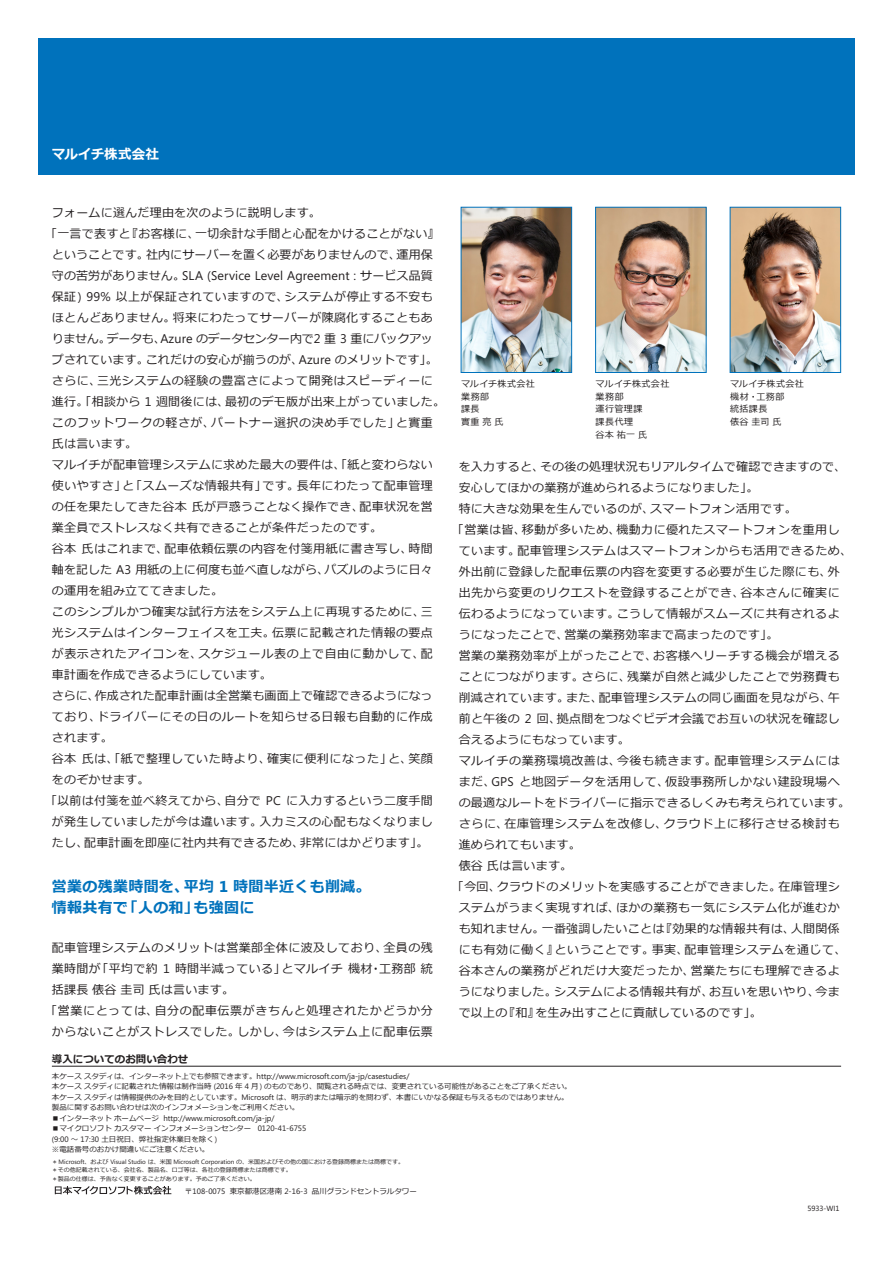
<style>
.page{position:relative;width:893px;height:1263px;background:#fff}
.page>*{position:absolute;margin:0;border:0;box-sizing:border-box;transform-origin:0 0}
._04_小見出し2{font:700 15px "Meiryo";letter-spacing:.02em;color:#0072bc}
._12_社名2-4P{font:700 13.5px "Meiryo";letter-spacing:.01em;color:#fff}
._05_本文{font:12.6px "Segoe";letter-spacing:.01em;color:#231f20}
._05_本文-2{font:12px/21px "Meiryo";letter-spacing:.025em;color:#231f20}
._05_本文-3{font:12px/21px "Meiryo";letter-spacing:.05em;color:#231f20}
._05_本文-4{font:12px/21px "Meiryo";letter-spacing:.055em;color:#231f20}
.t1{font:700 10.5px "Meiryo";color:#231f20}
._10_図版写真キャプション{font:9px "Meiryo";letter-spacing:.055em;color:#231f20}
._10_図版写真キャプション-2{font:9px "Meiryo";letter-spacing:.035em;color:#231f20}
.t2{font:7.8px "Segoe";color:#231f20}
.t3{font:7.5px "Meiryo";color:#231f20}
.t4{font:7.5px "Segoe";color:#231f20}
.t5{font:6.3px "Segoe";color:#231f20}
.t6{font:6px "Meiryo";color:#231f20}
.s1{font-family:"Meiryo";font-size:12px}
.s2{font-family:"Segoe";font-size:12.6px}
.s3{font-family:"Segoe";font-size:15.75px}
.s4{font-family:"Meiryo";font-size:7.5px}
.s5{font-family:"Segoe";font-size:7.8px}
.s6{font-family:"Meiryo";font-size:6px}
</style>
<div class="page">
<svg style="left:55px;top:1186px;width:116px;height:8px"></svg>
<div style="left:38px;top:38px;width:817px;height:136px;background:#0072bc"></div>
<hr style="left:52px;top:1066px;width:789px;height:1px;background:#231f20">
<img style="left:463px;top:209px;width:107px;height:162px">
<div style="left:461px;top:207px;width:111px;height:166px;border:1px solid #0072bc"></div>
<img style="left:597px;top:209px;width:108px;height:162px">
<div style="left:595px;top:207px;width:112px;height:166px;border:1px solid #0072bc"></div>
<img style="left:732px;top:209px;width:107px;height:162px">
<div style="left:730px;top:207px;width:111px;height:166px;border:1px solid #0072bc"></div>
<p class="_12_社名2-4P" style="left:52px;top:145px;width:109px">マルイチ株式会社</p>
<p class="_05_本文-2" style="left:52px;top:203px;width:271px">フォームに選んだ理由を次のように説明します。</p>
<p class="_05_本文-2" style="left:45px;top:224px;width:396px;text-align:center">「一言で表すと『お客様に、一切余計な手間と心配をかけることがない』ということです。社内にサーバーを置く必要がありませんので、運用保</p>
<p class="_05_本文" style="left:52px;top:267px;width:382px"><span class="s1">守の苦労がありません。</span>SLA (Service Level Agreement : <span class="s1">サービス品質</span></p>
<p class="_05_本文-2" style="left:52px;top:287px;width:387px">保証<span class="s2">) 99%</span> 以上が保証されていますので、システムが停止する不安もほとんどありません。将来にわたってサーバーが陳腐化することもありません。データも、<span class="s2">Azure</span> のデータセンター内で<span class="s2">2</span> 重 <span class="s2">3</span> 重にバックアップされています。これだけの安心が揃うのが、<span class="s2">Azure</span> のメリットです」。</p>
<p class="_05_本文-2" style="left:52px;top:371px;width:395px">さらに、三光システムの経験の豊富さによって開発はスピーディーに進行。「相談から <span class="s2">1</span> 週間後には、最初のデモ版が出来上がっていました。このフットワークの軽さが、パートナー選択の決め手でした」と實重氏は言います。</p>
<p class="_05_本文-2" style="left:52px;top:455px;width:383px;text-align:justify">マルイチが配車管理システムに求めた最大の要件は、「紙と変わらない使いやすさ」と「スムーズな情報共有」です。長年にわたって配車管理の任を果たしてきた谷本氏が戸惑うことなく操作でき、配車状況を営業全員でストレスなく共有できることが条件だったのです。</p>
<p class="_05_本文-2" style="left:52px;top:539px;width:382px;text-align:justify">谷本氏はこれまで、配車依頼伝票の内容を付箋用紙に書き写し、時間軸を記した <span class="s2">A3</span> 用紙の上に何度も並べ直しながら、パズルのように日々の運用を組み立ててきました。</p>
<p class="_05_本文-2" style="left:52px;top:602px;width:383px;text-align:justify">このシンプルかつ確実な試行方法をシステム上に再現するために、三光システムはインターフェイスを工夫。伝票に記載された情報の要点が表示されたアイコンを、スケジュール表の上で自由に動かして、配車計画を作成できるようにしています。</p>
<p class="_05_本文-2" style="left:52px;top:686px;width:382px;text-align:justify">さらに、作成された配車計画は全営業も画面上で確認できるようになっており、ドライバーにその日のルートを知らせる日報も自動的に作成されます。</p>
<p class="_05_本文-3" style="left:52px;top:749px;width:382px">谷本氏は、「紙で整理していた時より、確実に便利になった」と、笑顔をのぞかせます。</p>
<p class="_05_本文-2" style="left:45px;top:791px;width:389px;text-align:center">「以前は付箋を並べ終えてから、自分で <span class="s2">PC</span> に入力するという二度手間が発生していましたが今は違います。入力ミスの心配もなくなりましたし、配車計画を即座に社内共有できるため、非常にはかどります」。</p>
<p class="_04_小見出し2" style="left:52px;top:876px;width:320px">営業の残業時間を、平均 <span class="s3">1</span> 時間半近くも削減。</p>
<p class="_04_小見出し2" style="left:52px;top:897px;width:204px">情報共有で「人の和」も強固に</p>
<p class="_05_本文-2" style="left:52px;top:938px;width:382px;text-align:justify">配車管理システムのメリットは営業部全体に波及しており、全員の残業時間が「平均で約 <span class="s2">1</span> 時間半減っている」とマルイチ機材・工務部統括課長俵谷圭司氏は言います。</p>
<p class="_05_本文-3" style="left:45px;top:1001px;width:389px;text-align:center">「営業にとっては、自分の配車伝票がきちんと処理されたかどうか分からないことがストレスでした。しかし、今はシステム上に配車伝票</p>
<p class="_10_図版写真キャプション-2" style="left:461px;top:377px;width:75px">マルイチ株式会社</p>
<p class="_10_図版写真キャプション" style="left:461px;top:390px;width:30px">業務部</p>
<p class="_10_図版写真キャプション" style="left:461px;top:403px;width:20px">課長</p>
<p class="_10_図版写真キャプション" style="left:461px;top:416px;width:44px">實重亮氏</p>
<p class="_10_図版写真キャプション-2" style="left:596px;top:377px;width:75px">マルイチ株式会社</p>
<p class="_10_図版写真キャプション" style="left:596px;top:390px;width:30px">業務部</p>
<p class="_10_図版写真キャプション" style="left:596px;top:403px;width:48px">運行管理課</p>
<p class="_10_図版写真キャプション" style="left:596px;top:416px;width:39px">課長代理</p>
<p class="_10_図版写真キャプション" style="left:596px;top:428px;width:53px">谷本祐一氏</p>
<p class="_10_図版写真キャプション-2" style="left:730px;top:377px;width:75px">マルイチ株式会社</p>
<p class="_10_図版写真キャプション" style="left:730px;top:390px;width:56px">機材・工務部</p>
<p class="_10_図版写真キャプション" style="left:730px;top:403px;width:39px">統括課長</p>
<p class="_10_図版写真キャプション" style="left:730px;top:416px;width:53px">俵谷圭司氏</p>
<p class="_05_本文-2" style="left:459px;top:457px;width:389px">を入力すると、その後の処理状況もリアルタイムで確認できますので、安心してほかの業務が進められるようになりました」。</p>
<p class="_05_本文-2" style="left:459px;top:499px;width:339px">特に大きな効果を生んでいるのが、スマートフォン活用です。</p>
<p class="_05_本文-2" style="left:459px;top:520px;width:395px;text-indent:-7px">「営業は皆、移動が多いため、機動力に優れたスマートフォンを重用しています。配車管理システムはスマートフォンからも活用できるため、外出前に登録した配車伝票の内容を変更する必要が生じた際にも、外出先から変更のリクエストを登録することができ、谷本さんに確実に伝わるようになっています。こうして情報がスムーズに共有されるようになったことで、営業の業務効率まで高まったのです」。</p>
<p class="_05_本文-2" style="left:459px;top:646px;width:383px;text-align:justify">営業の業務効率が上がったことで、お客様へリーチする機会が増えることにつながります。さらに、残業が自然と減少したことで労務費も削減されています。また、配車管理システムの同じ画面を見ながら、午前と午後の <span class="s2">2</span> 回、拠点間をつなぐビデオ会議でお互いの状況を確認し合えるようにもなっています。</p>
<p class="_05_本文-2" style="left:459px;top:751px;width:393px">マルイチの業務環境改善は、今後も続きます。配車管理システムにはまだ、<span class="s2">GPS</span> と地図データを活用して、仮設事務所しかない建設現場への最適なルートをドライバーに指示できるしくみも考えられています。</p>
<p class="_05_本文-4" style="left:459px;top:814px;width:383px">さらに、在庫管理システムを改修し、クラウド上に移行させる検討も進められてもいます。</p>
<p class="_05_本文-2" style="left:459px;top:856px;width:115px">俵谷氏は言います。</p>
<p class="_05_本文-2" style="left:459px;top:877px;width:389px;text-indent:-7px">「今回、クラウドのメリットを実感することができました。在庫管理システムがうまく実現すれば、ほかの業務も一気にシステム化が進むかも知れません。一番強調したいことは『効果的な情報共有は、人間関係にも有効に働く』ということです。事実、配車管理システムを通じて、谷本さんの業務がどれだけ大変だったか、営業たちにも理解できるようになりました。システムによる情報共有が、お互いを思いやり、今まで以上の『和』を生み出すことに貢献しているのです」。</p>
<p class="t1" style="left:52px;top:1052px;width:138px">導入についてのお問い合わせ</p>
<p class="t2" style="left:52px;top:1071px;width:359px"><span class="s4">本ケーススタディは、インターネット上でも参照できます。</span>http://www.microsoft.com/ja-jp/casestudies/</p>
<p class="t3" style="left:52px;top:1081px;width:521px">本ケーススタディに記載された情報は制作当時 <span class="s5">(2016</span> 年 <span class="s5">4</span> 月<span class="s5">)</span> のものであり、閲覧される時点では、変更されている可能性があることをご了承ください。</p>
<p class="t3" style="left:52px;top:1092px;width:518px">本ケーススタディは情報提供のみを目的としています。<span class="s5">Microsoft</span> は、明示的または暗示的を問わず、本書にいかなる保証も与えるものではありません。</p>
<p class="t3" style="left:52px;top:1102px;width:249px">製品に関するお問い合わせは次のインフォメーションをご利用ください。</p>
<p class="t2" style="left:52px;top:1113px;width:224px"><span class="s4">■インターネットホームページ</span> http://www.microsoft.com/ja-jp/</p>
<p class="t3" style="left:52px;top:1123px;width:256px">■マイクロソフトカスタマーインフォメーションセンター <span class="s5">0120-41-6755</span></p>
<p class="t3" style="left:52px;top:1134px;width:167px"><span class="s5">(9:00</span> ～ <span class="s5">17:30</span> 土日祝日、弊社指定休業日を除く<span class="s5">)</span></p>
<p class="t3" style="left:52px;top:1144px;width:159px">※電話番号のおかけ間違いにご注意ください。</p>
<p class="t5" style="left:52px;top:1157px;width:354px"><span class="s6">＊</span>Microsoft<span class="s6">、および</span> Visual Studio <span class="s6">は、米国</span> Microsoft Corporation <span class="s6">の、米国およびその他の国における登録商標または商標です。</span></p>
<p class="t6" style="left:52px;top:1166px;width:242px">＊その他記載されている、会社名、製品名、ロゴ等は、各社の登録商標または商標です。</p>
<p class="t6" style="left:52px;top:1174px;width:206px">＊製品の仕様は、予告なく変更することがあります。予めご了承ください。</p>
<p class="t3" style="left:185px;top:1186px;width:233px">〒<span class="s5">108-0075</span> 東京都港区港南 <span class="s5">2-16-3</span> 品川グランドセントラルタワー</p>
<p class="t4" style="left:807px;top:1203px;width:34px">5933-WI1</p>
</div>
